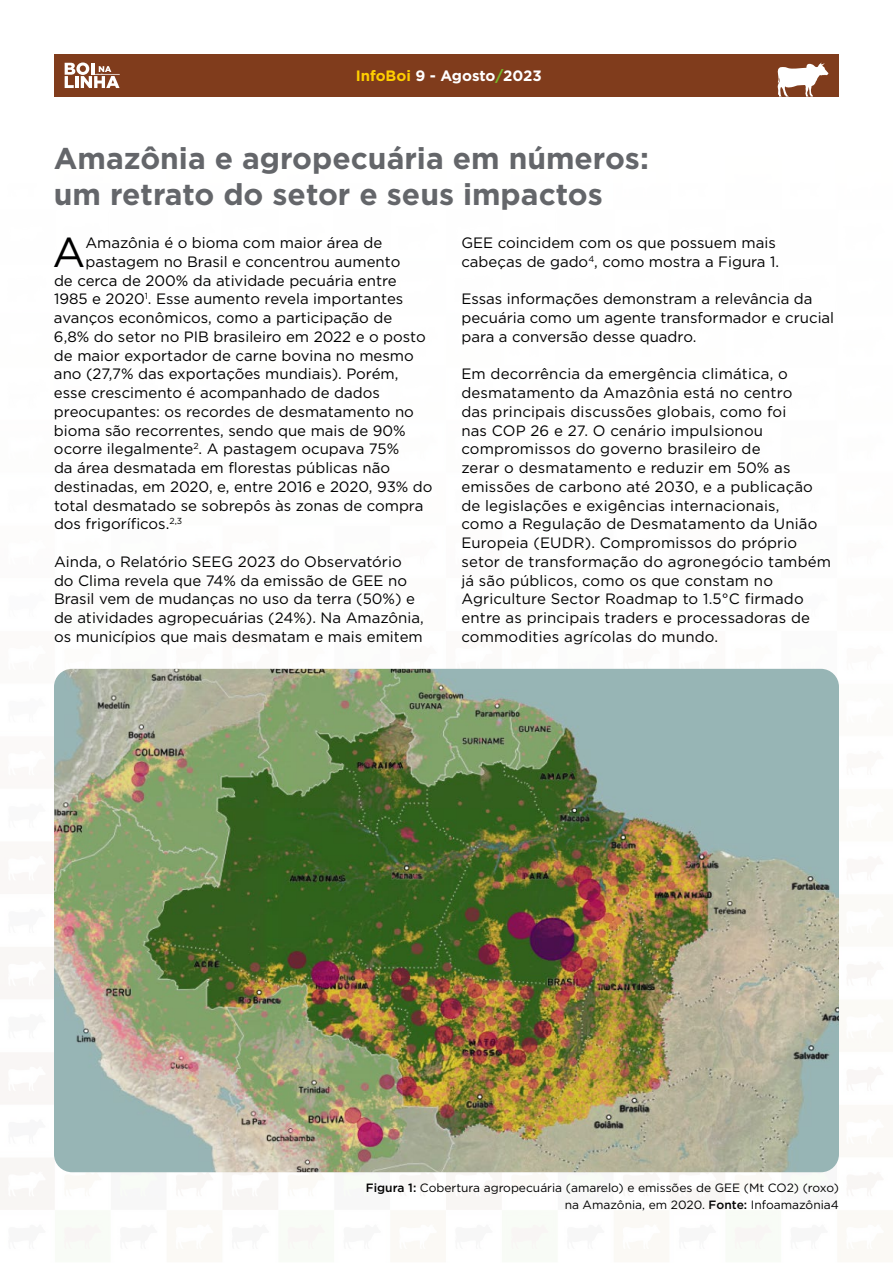
<style>
.page{position:relative;width:893px;height:1263px;background:#fff}
.page>*{position:absolute;margin:0;border:0;box-sizing:border-box;transform-origin:0 0}
.t1{font:41.85px "Gotham";color:#000}
.t2{font:700 30px/36px "Gotham";color:#64666a}
.t3{font:15px/18.8px "Gotham";color:#000}
.t4{font:700 15px "Gotham";color:#fff}
.t5{font:12px/16.5px "Gotham";color:#000;text-align:right}
.s1{color:#fece00}
.s2{color:#76b82a}
.s3{font-weight:500}
</style>
<div class="page">
<div style="left:54px;top:54px;width:785px;height:43px;background:#803c1c"></div>
<svg style="left:777px;top:62px;width:51px;height:35px"></svg>
<svg style="left:65px;top:63px;width:55px;height:25px"></svg>
<img style="left:54px;top:669px;width:785px;height:503px">
<p class="t4" style="left:356px;top:66px;width:188px"><span class="s1">InfoBoi</span> 9 - Agosto<span class="s2">/</span>2023</p>
<h2 class="t2" style="left:54px;top:140px;width:596px">Amazônia e agropecuária em números: um retrato do setor e seus impactos</h2>
<h1 class="t1" style="left:52px;top:225px;width:35px">A</h1>
<p class="t3" style="left:85px;top:233px;width:298px">Amazônia é o bioma com maior área de</p>
<p class="t3" style="left:461px;top:233px;width:319px">GEE coincidem com os que possuem mais cabeças de gado<sup>4</sup>, como mostra a Figura 1.</p>
<p class="t3" style="left:461px;top:289px;width:374px">Essas informações demonstram a relevância da pecuária como um agente transformador e crucial para a conversão desse quadro.</p>
<p class="t3" style="left:461px;top:364px;width:371px">Em decorrência da emergência climática, o desmatamento da Amazônia está no centro<br>das principais discussões globais, como foi<br>nas COP 26 e 27. O cenário impulsionou compromissos do governo brasileiro de<br>zerar o desmatamento e reduzir em 50% as emissões de carbono até 2030, e a publicação de legislações e exigências internacionais,<br>como a Regulação de Desmatamento da União Europeia (EUDR). Compromissos do próprio setor de transformação do agronegócio também já são públicos, como os que constam no Agriculture Sector Roadmap to 1.5°C firmado entre as principais traders e processadoras de commodities agrícolas do mundo.</p>
<p class="t3" style="left:85px;top:252px;width:316px">pastagem no Brasil e concentrou aumento</p>
<p class="t3" style="left:54px;top:271px;width:344px">de cerca de 200% da atividade pecuária entre</p>
<p class="t3" style="left:54px;top:289px;width:351px">1985 e 2020<sup>1</sup>. Esse aumento revela importantes</p>
<p class="t3" style="left:54px;top:308px;width:340px">avanços econômicos, como a participação de</p>
<p class="t3" style="left:54px;top:327px;width:373px">6,8% do setor no PIB brasileiro em 2022 e o posto</p>
<p class="t3" style="left:54px;top:346px;width:361px">de maior exportador de carne bovina no mesmo</p>
<p class="t3" style="left:54px;top:364px;width:346px">ano (27,7% das exportações mundiais). Porém,</p>
<p class="t3" style="left:54px;top:383px;width:328px">esse crescimento é acompanhado de dados</p>
<p class="t3" style="left:54px;top:402px;width:361px">preocupantes: os recordes de desmatamento no</p>
<p class="t3" style="left:54px;top:421px;width:353px">bioma são recorrentes, sendo que mais de 90%</p>
<p class="t3" style="left:54px;top:439px;width:347px">ocorre ilegalmente<sup>2</sup>. A pastagem ocupava 75%</p>
<p class="t3" style="left:54px;top:458px;width:338px">da área desmatada em florestas públicas não</p>
<p class="t3" style="left:54px;top:477px;width:380px">destinadas, em 2020, e, entre 2016 e 2020, 93% do</p>
<p class="t3" style="left:54px;top:496px;width:371px">total desmatado se sobrepôs às zonas de compra</p>
<p class="t3" style="left:54px;top:514px;width:130px">dos frigoríficos.<sup>2,3</sup></p>
<p class="t3" style="left:54px;top:552px;width:371px">Ainda, o Relatório SEEG 2023 do Observatório do Clima revela que 74% da emissão de GEE no Brasil vem de mudanças no uso da terra (50%) e de atividades agropecuárias (24%). Na Amazônia, os municípios que mais desmatam e mais emitem</p>
<p class="t5" style="left:366px;top:1180px;width:475px"><span class="s3">Figura 1:</span> Cobertura agropecuária (amarelo) e emissões de GEE (Mt CO2) (roxo) na Amazônia, em 2020. <span class="s3">Fonte:</span> Infoamazônia4</p>
</div>
